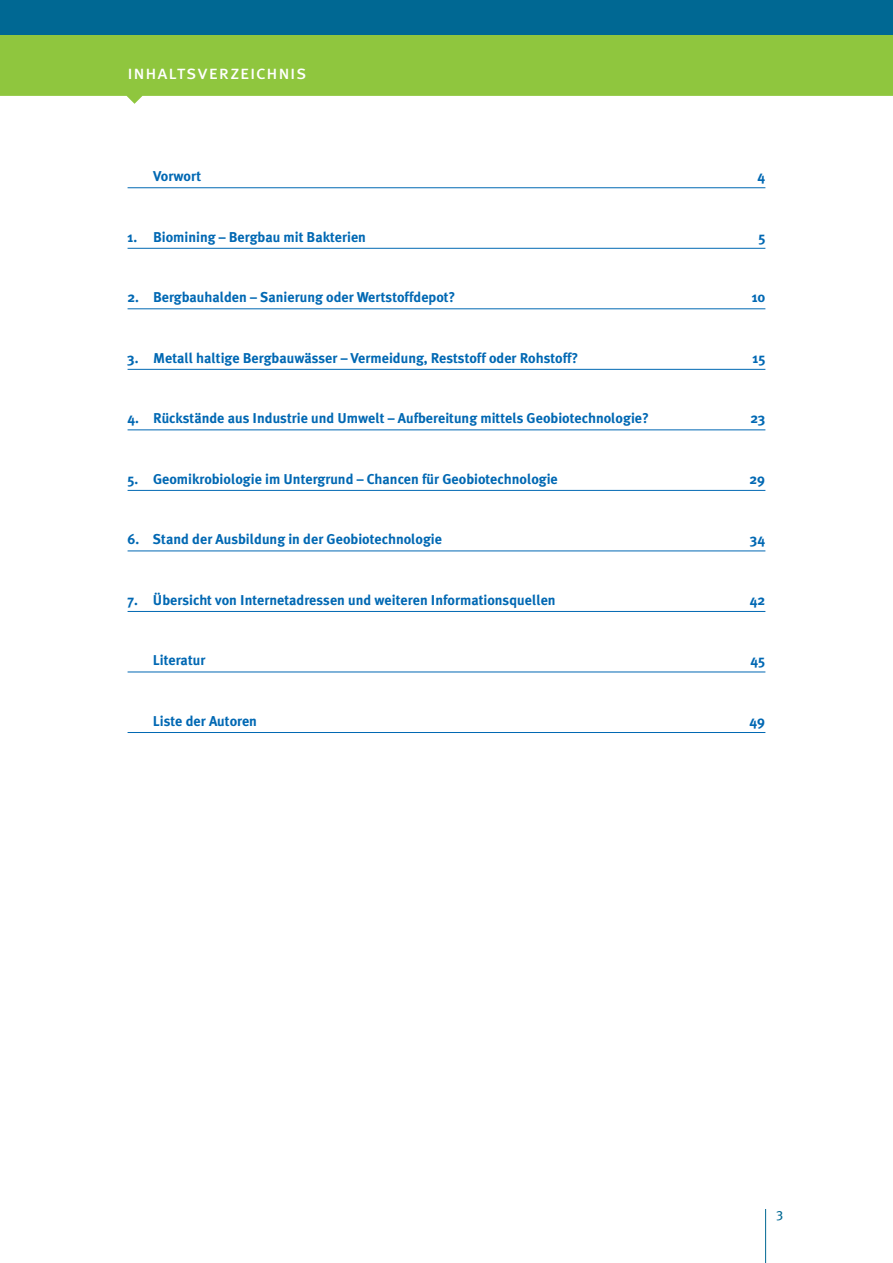
<style>
.page{position:relative;width:893px;height:1263px;background:#fff}
.page>*{position:absolute;margin:0;border:0;box-sizing:border-box;transform-origin:0 0}
.t1{font:19.5px "Meta Plus Book Caps";letter-spacing:.035em;color:#fff}
.t2{font:700 14.25px "Meta Plus";color:#0168b3}
.t3{font:13.5px "Meta Plus Book Caps";color:#006893}
</style>
<div class="page">
<svg style="left:0;top:34px;width:893px;height:70px;background:#99cb55"></svg>
<div style="left:0;top:0;width:893px;height:34px;background:#006893"></div>
<hr style="left:765px;top:1209px;width:1px;height:54px;background:#006893">
<hr style="left:128px;top:187px;width:637px;height:1px;background:#0168b3">
<hr style="left:128px;top:248px;width:637px;height:1px;background:#0168b3">
<hr style="left:128px;top:309px;width:637px;height:1px;background:#0168b3">
<hr style="left:128px;top:369px;width:637px;height:1px;background:#0168b3">
<hr style="left:128px;top:430px;width:637px;height:1px;background:#0168b3">
<hr style="left:128px;top:490px;width:637px;height:1px;background:#0168b3">
<hr style="left:128px;top:551px;width:637px;height:1px;background:#0168b3">
<hr style="left:128px;top:611px;width:637px;height:1px;background:#0168b3">
<hr style="left:128px;top:672px;width:637px;height:1px;background:#0168b3">
<hr style="left:128px;top:732px;width:637px;height:1px;background:#0168b3">
<h1 class="t1" style="left:128px;top:61px;width:180px">inhaltsverzeichnis</h1>
<p class="t2" style="left:153px;top:168px;width:50px">Vorwort</p>
<p class="t2" style="left:758px;top:168px;width:9px">4</p>
<p class="t2" style="left:128px;top:228px;width:240px">1. Biomining – Bergbau mit Bakterien</p>
<p class="t2" style="left:758px;top:228px;width:9px">5</p>
<p class="t2" style="left:128px;top:289px;width:330px">2. Bergbauhalden – Sanierung oder Wertstoffdepot?</p>
<p class="t2" style="left:752px;top:289px;width:15px">10</p>
<p class="t2" style="left:128px;top:350px;width:452px">3. Metall haltige Bergbauwässer – Vermeidung, Reststoff oder Rohstoff?</p>
<p class="t2" style="left:752px;top:350px;width:14px">15</p>
<p class="t2" style="left:128px;top:410px;width:523px">4. Rückstände aus Industrie und Umwelt – Aufbereitung mittels Geobiotechnologie?</p>
<p class="t2" style="left:750px;top:410px;width:16px">23</p>
<p class="t2" style="left:127px;top:471px;width:432px">5. Geomikrobiologie im Untergrund – Chancen für Geobiotechnologie</p>
<p class="t2" style="left:750px;top:471px;width:17px">29</p>
<p class="t2" style="left:127px;top:531px;width:316px">6. Stand der Ausbildung in der Geobiotechnologie</p>
<p class="t2" style="left:750px;top:531px;width:17px">34</p>
<p class="t2" style="left:127px;top:592px;width:430px">7. Übersicht von Internetadressen und weiteren Informationsquellen</p>
<p class="t2" style="left:750px;top:592px;width:17px">42</p>
<p class="t2" style="left:153px;top:652px;width:54px">Literatur</p>
<p class="t2" style="left:750px;top:652px;width:16px">45</p>
<p class="t2" style="left:153px;top:713px;width:106px">Liste der Autoren</p>
<p class="t2" style="left:749px;top:713px;width:17px">49</p>
<p class="t3" style="left:776px;top:1207px;width:9px">3</p>
</div>
